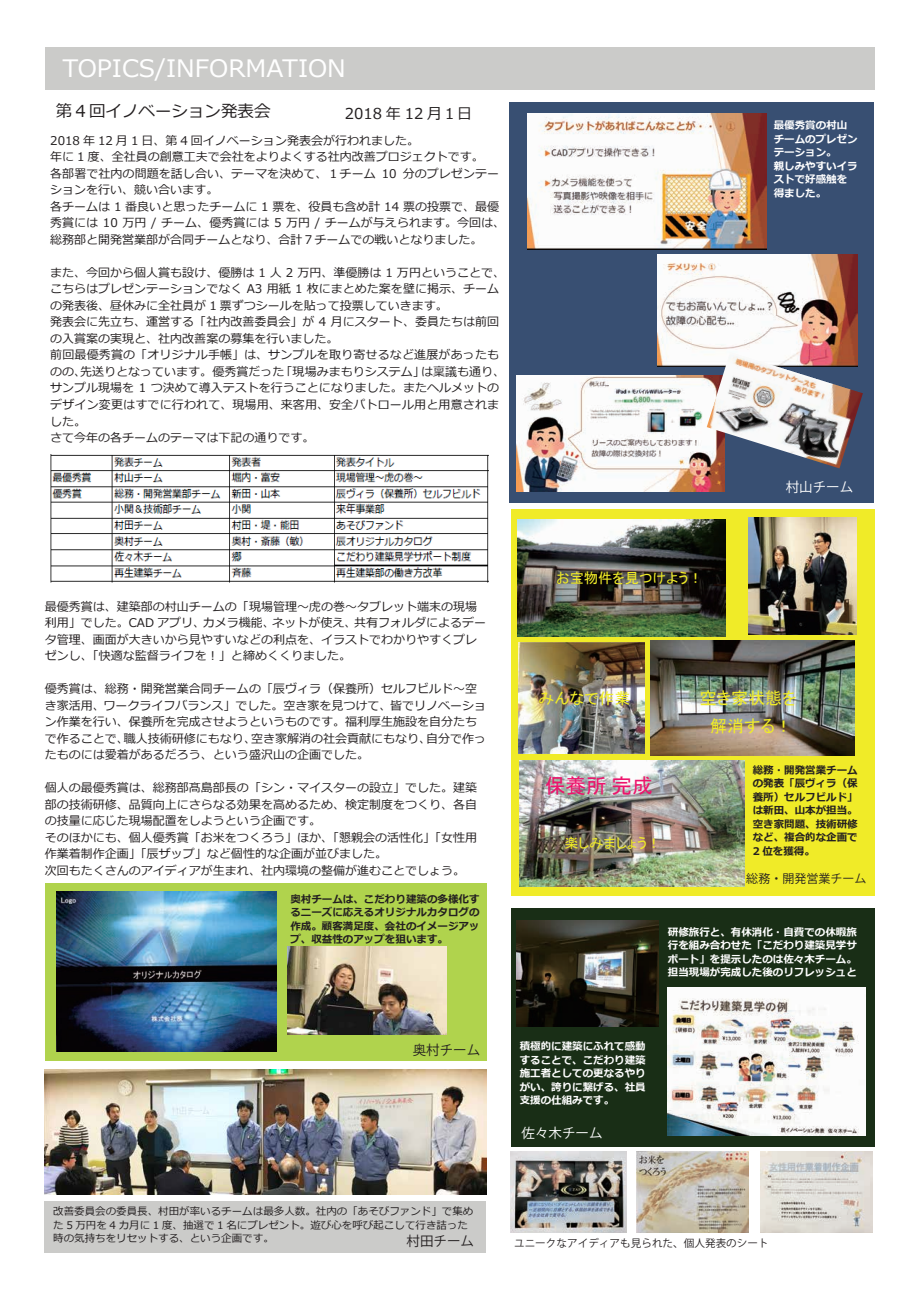
<style>
.page{position:relative;width:919px;height:1289px;background:#fff}
.page>*{position:absolute;margin:0;border:0;box-sizing:border-box;transform-origin:0 0}
.t1{font:24px "Meiryo";color:#fff;scale:1.05 1}
.t2{font:20.55px "MS P Gothic";color:#ed146c}
.t3{font:16.95px/27.9px "MS P Gothic";color:#f0eb28;text-align:center}
.t4{font:16.5px "Meiryo";color:#231f20}
.t5{font:15.9px "MS P Gothic";color:#f0eb28}
.t6{font:15px "Meiryo";color:#231f20}
.t7{font:14.25px "MS P Gothic";color:#f0eb28}
.t8{font:13.95px "MS P Gothic";color:#f0eb28}
.t9{font:13.5px "Koz Go Pr 6 N";color:#fff}
.t10{font:13.5px "Koz Go Pr 6 N";color:#231f20}
.t11{font:12px/16.5px "Meiryo";color:#231f20}
.t12{font:12px "Koz Go Pr 6 N";color:#231f20}
.t13{font:700 10.5px/13.5px "Meiryo";color:#fff;text-align:justify}
.t14{font:700 10.5px/13.5px "Meiryo";color:#231f20;text-align:justify}
.t15{font:10.5px/13.5px "Meiryo";color:#231f20}
.t16{font:10.5px "Koz Go Pr 6 N";color:#231f20}
</style>
<div class="page">
<div style="left:45px;top:1200px;width:441px;height:52px;background:#cbcbc9"></div>
<img style="left:50px;top:454px;width:439px;height:129px">
<div style="left:45px;top:882px;width:441px;height:178px;background:#b0d34d"></div>
<div style="left:510px;top:908px;width:364px;height:239px;background:#192e16"></div>
<div style="left:509px;top:103px;width:364px;height:400px;background:#384f72"></div>
<div style="left:510px;top:509px;width:364px;height:386px;background:#f0eb28"></div>
<div style="left:45px;top:47px;width:829px;height:43px;background:#cbcbc9"></div>
<img style="left:748px;top:518px;width:108px;height:116px">
<img style="left:527px;top:114px;width:239px;height:136px">
<img style="left:516px;top:920px;width:142px;height:106px">
<img style="left:657px;top:254px;width:199px;height:113px">
<img style="left:518px;top:519px;width:207px;height:117px">
<img style="left:518px;top:642px;width:126px;height:112px">
<img style="left:650px;top:641px;width:204px;height:114px">
<img style="left:519px;top:761px;width:225px;height:125px">
<img style="left:516px;top:375px;width:208px;height:116px">
<img style="left:706px;top:352px;width:156px;height:116px">
<img style="left:636px;top:1151px;width:113px;height:80px">
<img style="left:667px;top:987px;width:198px;height:148px">
<img style="left:511px;top:1151px;width:116px;height:80px">
<img style="left:57px;top:891px;width:220px;height:160px">
<img style="left:760px;top:1151px;width:112px;height:80px">
<img style="left:287px;top:947px;width:159px;height:87px">
<img style="left:45px;top:1069px;width:441px;height:125px">
<h1 class="t1" style="left:62px;top:52px;width:271px">TOPICS/INFORMATION</h1>
<h3 class="t4" style="left:56px;top:99px;width:216px">第４回イノベーション発表会</h3>
<p class="t6" style="left:330px;top:103px;width:144px">　2018 年 12 月１日</p>
<p class="t11" style="left:50px;top:133px;width:456px">2018 年 12 月 1 日、第 4 回イノベーション発表会が行われました。<br>年に 1 度、全社員の創意工夫で会社をよりよくする社内改善プロジェクトです。<br>各部署で社内の問題を話し合い、テーマを決めて、１チーム 10 分のプレゼンテーションを行い、競い合います。<br>各チームは 1 番良いと思ったチームに 1 票を、役員も含め計 14 票の投票で、最優秀賞には 10 万円 / チーム、優秀賞には 5 万円 / チームが与えられます。今回は、総務部と開発営業部が合同チームとなり、合計７チームでの戦いとなりました。</p>
<p class="t11" style="left:50px;top:265px;width:456px">また、今回から個人賞も設け、優勝は 1 人 2 万円、準優勝は 1 万円ということで、こちらはプレゼンテーションでなく A3 用紙 1 枚にまとめた案を壁に掲示、チームの発表後、昼休みに全社員が 1 票ずつシールを貼って投票していきます。<br>発表会に先立ち、運営する「社内改善委員会」が 4 月にスタート、委員たちは前回の入賞案の実現と、社内改善案の募集を行いました。<br>前回最優秀賞の「オリジナル手帳」は、サンプルを取り寄せるなど進展があったものの、先送りとなっています。優秀賞だった「現場みまもりシステム」は稟議も通り、サンプル現場を 1 つ決めて導入テストを行うことになりました。またヘルメットのデザイン変更はすでに行われて、現場用、来客用、安全パトロール用と用意されました。<br>さて今年の各チームのテーマは下記の通りです。</p>
<p class="t13" style="left:773px;top:119px;width:85px;text-align:left">最優秀賞の村山チームのプレゼンテーション。<br>親しみやすいイラストで好感触を得ました。</p>
<p class="t9" style="left:785px;top:479px;width:69px">村山チーム</p>
<p class="t11" style="left:45px;top:598px;width:442px">最優秀賞は、建築部の村山チームの「現場管理～虎の巻～タブレット端末の現場利用」でした。CAD アプリ、カメラ機能、ネットが使え、共有フォルダによるデータ管理、画面が大きいから見やすいなどの利点を、イラストでわかりやすくプレゼンし、「快適な監督ライフを！」と締めくくりました。</p>
<p class="t11" style="left:45px;top:681px;width:442px">優秀賞は、総務・開発営業合同チームの「辰ヴィラ（保養所）セルフビルド～空き家活用、ワークライフバランス」でした。空き家を見つけて、皆でリノベーション作業を行い、保養所を完成させようというものです。福利厚生施設を自分たちで作ることで、職人技術研修にもなり、空き家解消の社会貢献にもなり、自分で作ったものには愛着があるだろう、という盛沢山の企画でした。</p>
<p class="t11" style="left:45px;top:780px;width:433px">個人の最優秀賞は、総務部髙島部長の「シン・マイスターの設立」でした。建築部の技術研修、品質向上にさらなる効果を高めるため、検定制度をつくり、各自の技量に応じた現場配置をしようという企画です。<br>そのほかにも、個人優秀賞「お米をつくろう」ほか、「懇親会の活性化」「女性用作業着制作企画」「辰ザップ」など個性的な企画が並びました。<br>次回もたくさんのアイディアが生まれ、社内環境の整備が進むことでしょう。</p>
<p class="t14" style="left:290px;top:892px;width:190px">奥村チームは、こだわり建築の多様化するニーズに応えるオリジナルカタログの作成。顧客満足度、会社のイメージアップ、収益性のアップを狙います。</p>
<p class="t10" style="left:412px;top:1042px;width:69px">奥村チーム</p>
<p class="t15" style="left:53px;top:1204px;width:421px">改善委員会の委員長、村田が率いるチームは最多人数。社内の「あそびファンド」で集めた 5 万円を 4 カ月に 1 度、抽選で 1 名にプレゼント。遊び心を呼び起こして行き詰った時の気持ちをリセットする、という企画です。</p>
<p class="t10" style="left:406px;top:1233px;width:69px">村田チーム</p>
<p class="t7" style="left:556px;top:571px;width:148px">お宝物件を見つけよう！</p>
<h3 class="t5" style="left:538px;top:690px;width:93px">みんなで作業</h3>
<h3 class="t3" style="left:699px;top:683px;width:98px">空き家状態を解消する！</h3>
<h2 class="t2" style="left:545px;top:775px;width:109px">保養所完成</h2>
<p class="t8" style="left:564px;top:836px;width:98px">楽しみましょう！</p>
<p class="t14" style="left:752px;top:763px;width:106px">総務・開発営業チームの発表「辰ヴィラ（保養所）セルフビルド」は新田、山本が担当。空き家問題、技術研修など、複合的な企画で2 位を獲得。</p>
<p class="t12" style="left:746px;top:871px;width:121px">総務・開発営業チーム</p>
<p class="t13" style="left:667px;top:925px;width:190px">研修旅行と、有休消化・自費での休暇旅行を組み合わせた「こだわり建築見学サポート」を提示したのは佐々木チーム。担当現場が完成した後のリフレッシュと</p>
<p class="t13" style="left:519px;top:1039px;width:127px">積極的に建築にふれて感動することで、こだわり建築施工者としての更なるやりがい、誇りに繋げる、社員支援の仕組みです。</p>
<p class="t9" style="left:521px;top:1125px;width:82px">佐々木チーム</p>
<p class="t16" style="left:514px;top:1237px;width:256px">ユニークなアイディアも見られた、個人発表のシート</p>
</div>
